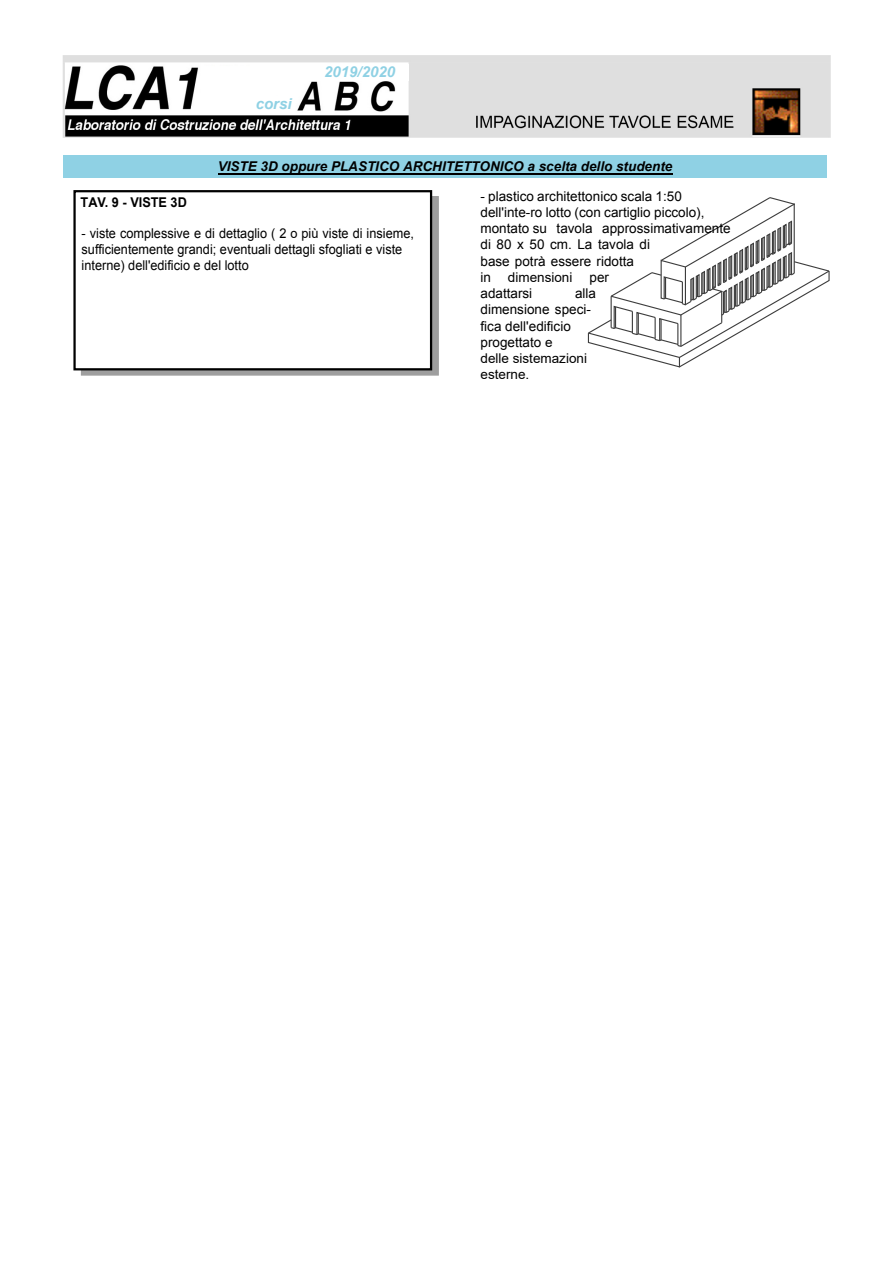
<style>
.page{position:relative;width:893px;height:1263px;background:#fff}
.page>*{position:absolute;margin:0;border:0;box-sizing:border-box;transform-origin:0 0}
.t1{font:italic 700 15px "Arial";color:#8fd1e4}
.t2{font:13.5px/16.2px "Arial";color:#000}
.t3{font:13.5px/16.2px "Arial";color:#000;scale:.94 1}
.t4{font:italic 700 13.5px "Arial";color:#000}
.t5{font:700 13.5px "Arial";color:#000;scale:.94 1}
.s1{font-style:inherit}
</style>
<div class="page">
<img style="left:63px;top:55px;width:767px;height:82px">
<div style="left:64px;top:155px;width:763px;height:23px;background:#8fd1e4"></div>
<svg style="left:81px;top:196px;width:358px;height:180px;background:#999"></svg>
<div style="left:73px;top:190px;width:359px;height:180px;background:#fff;border:2px solid #000"></div>
<svg style="left:587px;top:197px;width:243px;height:171px"></svg>
<div style="left:229px;top:96px;width:53px;height:17px;background:#fff"></div>
<div style="left:283px;top:64px;width:126px;height:17px;background:#fff"></div>
<hr style="left:218px;top:173px;width:454px;height:2px;background:#000">
<p class="t1" style="left:256px;top:94px;width:37px">corsi</p>
<p class="t1" style="left:324px;top:62px;width:72px">201<span class="s1">9</span>/20<span class="s1">20</span></p>
<p class="t4" style="left:218px;top:157px;width:456px">VISTE 3D oppure PLASTICO ARCHITETTONICO a scelta dello studente</p>
<p class="t2" style="left:480px;top:188px;width:252px">- plastico architettonico scala 1:50 dell'inte-ro lotto (con cartiglio piccolo), montato su tavola approssimativamente di <span class="s1">8</span>0 x 50 cm. La tavola di<br>base potrà essere ridotta<br>in</p>
<p class="t5" style="left:81px;top:193px;width:115px">TAV. 9 - VISTE 3D</p>
<p class="t3" style="left:82px;top:225px;width:355px">- viste complessive e di dettaglio ( 2 <span class="s1">o più</span> viste di insieme, sufficientemente grandi; eventuali dettagli sfogliati e viste interne) dell'edificio e del lotto</p>
<p class="t2" style="left:508px;top:269px;width:66px">dimensioni</p>
<p class="t2" style="left:589px;top:269px;width:21px">per</p>
<p class="t2" style="left:480px;top:285px;width:53px">adattarsi</p>
<p class="t2" style="left:480px;top:285px;width:117px;text-indent:95px">alla dimensione speci&shy;fica dell'edificio progettato e<br>delle sistemazioni esterne.</p>
</div>
